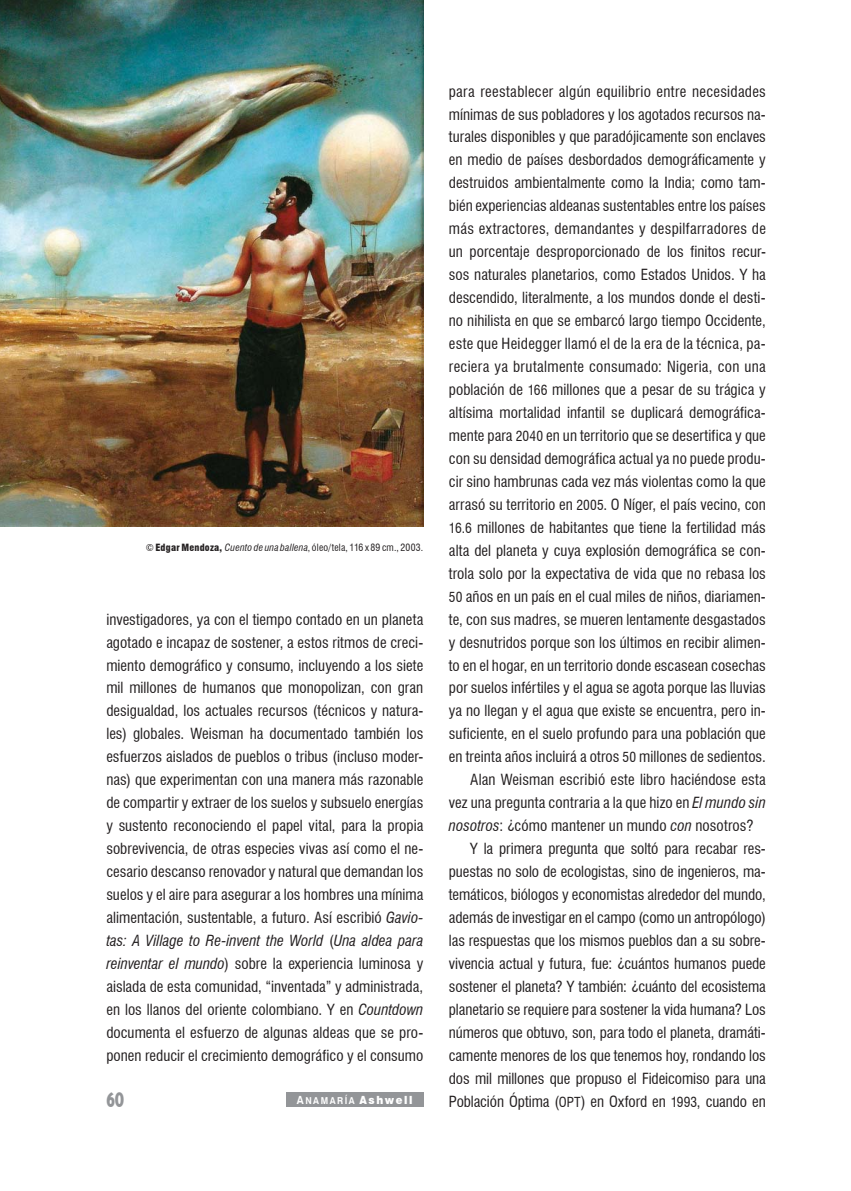
<style>
.page{position:relative;width:851px;height:1191px;background:#fff}
.page>*{position:absolute;margin:0;border:0;box-sizing:border-box;transform-origin:0 0}
.t1{font:700 condensed 21px "Humanist 521 BT Xtra";color:#939598;scale:.75 1}
.t2{font:condensed 15px/23px "Swiss 721 BT";color:#231f20;text-align:justify}
.t3{font:condensed 15px "Swiss 721 BT";letter-spacing:.02em;color:#231f20}
.t4{font:condensed 9.75px "Swiss 721 BT";letter-spacing:.025em;color:#231f20}
.t5{font:700 9.6px "Swiss 721 BT";letter-spacing:.175em;color:#fff;scale:.9 1}
.s1{font-weight:900}
.s2{font-style:italic}
.s3{font-size:11.25px}
.s4{font-weight:900;font-size:11.25px}
.s5{font-size:13.5px}
</style>
<div class="page">
<div style="left:286px;top:1092px;width:137px;height:14px;background:#939598"></div>
<img style="left:0;top:0;width:423px;height:526px">
<p class="t4" style="left:146px;top:542px;width:279px">© <span class="s1">Edgar Mendoza,</span> <span class="s2">Cuento de una ballena</span>, óleo/tela, 116 x 89 cm., 2003.</p>
<p class="t2" style="left:106px;top:607px;width:318px">investigadores, ya con el tiempo contado en un planeta agotado e incapaz de sostener, a estos ritmos de creci&shy;miento demográfico y consumo, incluyendo a los siete mil millones de humanos que monopolizan, con gran desigualdad, los actuales recursos (técnicos y natura&shy;les) globales. Weisman ha documentado también los esfuerzos aislados de pueblos o tribus (incluso moder&shy;nas) que experimentan con una manera más razonable de compartir y extraer de los suelos y subsuelo energías y sustento reconociendo el papel vital, para la propia sobrevivencia, de otras especies vivas así como el ne&shy;cesario descanso renovador y natural que demandan los suelos y el aire para asegurar a los hombres una mínima alimentación, sustentable, a futuro. Así escribió <span class="s2">Gavio&shy;tas: A Village to Re-invent the World</span> (<span class="s2">Una aldea para reinventar el mundo</span>) sobre la experiencia luminosa y aislada de esta comunidad, “inventada” y administrada, en los llanos del oriente colombiano. Y en <span class="s2">Countdown </span>documenta el esfuerzo de algunas aldeas que se pro&shy;ponen reducir el crecimiento demográfico y el consumo</p>
<p class="t5" style="left:297px;top:1093px;width:130px"><span class="s3">A</span>NAMARÍA <span class="s4">Ashwell</span></p>
<h1 class="t1" style="left:106px;top:1086px;width:25px">60</h1>
<p class="t3" style="left:449px;top:82px;width:318px">para reestablecer algún equilibrio entre necesidades</p>
<p class="t2" style="left:449px;top:103px;width:318px">mínimas de sus pobladores y los agotados recursos na-</p>
<p class="t2" style="left:449px;top:125px;width:318px">turales disponibles y que paradójicamente son enclaves</p>
<p class="t2" style="left:449px;top:148px;width:318px">en medio de países desbordados demográficamente y</p>
<p class="t2" style="left:449px;top:171px;width:318px">destruidos ambientalmente como la India; como tam-</p>
<p class="t2" style="left:449px;top:194px;width:318px">bién experiencias aldeanas sustentables entre los países</p>
<p class="t3" style="left:449px;top:220px;width:318px">más extractores, demandantes y despilfarradores de</p>
<p class="t2" style="left:449px;top:240px;width:318px">un porcentaje desproporcionado de los finitos recur-</p>
<p class="t2" style="left:449px;top:263px;width:318px">sos naturales planetarios, como Estados Unidos. Y ha</p>
<p class="t2" style="left:449px;top:286px;width:318px">descendido, literalmente, a los mundos donde el desti-</p>
<p class="t2" style="left:449px;top:309px;width:318px">no nihilista en que se embarcó largo tiempo Occidente,</p>
<p class="t3" style="left:449px;top:335px;width:318px">este que Heidegger llamó el de la era de la técnica, pa-</p>
<p class="t3" style="left:449px;top:357px;width:318px">reciera ya brutalmente consumado: Nigeria, con una</p>
<p class="t2" style="left:449px;top:378px;width:318px">población de <span class="s5">166</span> millones que a pesar de su trágica y</p>
<p class="t2" style="left:449px;top:401px;width:318px">altísima mortalidad infantil se duplicará demográfica-</p>
<p class="t2" style="left:449px;top:424px;width:318px">mente para <span class="s5">2040</span> en un territorio que se desertifica y que</p>
<p class="t2" style="left:449px;top:447px;width:318px">con su densidad demográfica actual ya no puede produ-</p>
<p class="t2" style="left:449px;top:470px;width:318px">cir sino hambrunas cada vez más violentas como la que</p>
<p class="t2" style="left:449px;top:493px;width:318px">arrasó su territorio en <span class="s5">2005</span>. O Níger, el país vecino, con</p>
<p class="t2" style="left:449px;top:516px;width:318px"><span class="s5">16.6</span> millones de habitantes que tiene la fertilidad más</p>
<p class="t2" style="left:449px;top:539px;width:318px">alta del planeta y cuya explosión demográfica se con-</p>
<p class="t2" style="left:449px;top:562px;width:318px">trola solo por la expectativa de vida que no rebasa los</p>
<p class="t2" style="left:449px;top:584px;width:318px"><span class="s5">50</span> años en un país en el cual miles de niños, diariamen-</p>
<p class="t2" style="left:449px;top:607px;width:318px">te, con sus madres, se mueren lentamente desgastados</p>
<p class="t2" style="left:449px;top:630px;width:318px">y desnutridos porque son los últimos en recibir alimen-</p>
<p class="t2" style="left:449px;top:653px;width:318px">to en el hogar, en un territorio donde escasean cosechas</p>
<p class="t2" style="left:449px;top:676px;width:318px">por suelos infértiles y el agua se agota porque las lluvias</p>
<p class="t2" style="left:449px;top:699px;width:318px">ya no llegan y el agua que existe se encuentra, pero in-</p>
<p class="t2" style="left:449px;top:722px;width:318px">suficiente, en el suelo profundo para una población que</p>
<p class="t2" style="left:449px;top:745px;width:318px">en treinta años incluirá a otros <span class="s5">50</span> millones de sedientos.</p>
<p class="t2" style="left:470px;top:768px;width:297px">Alan Weisman escribió este libro haciéndose esta</p>
<p class="t2" style="left:449px;top:791px;width:318px">vez una pregunta contraria a la que hizo en <span class="s2">El mundo sin</span></p>
<p class="t2" style="left:449px;top:814px;width:306px"><span class="s2">nosotros</span>: ¿cómo mantener un mundo <span class="s2">con</span> nosotros?</p>
<p class="t2" style="left:470px;top:837px;width:297px">Y la primera pregunta que soltó para recabar res-</p>
<p class="t2" style="left:449px;top:860px;width:318px">puestas no solo de ecologistas, sino de ingenieros, ma-</p>
<p class="t2" style="left:449px;top:883px;width:318px">temáticos, biólogos y economistas alrededor del mundo,</p>
<p class="t2" style="left:449px;top:906px;width:318px">además de investigar en el campo (como un antropólogo)</p>
<p class="t2" style="left:449px;top:929px;width:318px">las respuestas que los mismos pueblos dan a su sobre-</p>
<p class="t2" style="left:449px;top:952px;width:318px">vivencia actual y futura, fue: ¿cuántos humanos puede</p>
<p class="t2" style="left:449px;top:975px;width:318px">sostener el planeta? Y también: ¿cuánto del ecosistema</p>
<p class="t2" style="left:449px;top:998px;width:318px">planetario se requiere para sostener la vida humana? Los</p>
<p class="t2" style="left:449px;top:1021px;width:318px">números que obtuvo, son, para todo el planeta, dramáti-</p>
<p class="t2" style="left:449px;top:1043px;width:318px">camente menores de los que tenemos hoy, rondando los</p>
<p class="t2" style="left:449px;top:1066px;width:318px">dos mil millones que propuso el Fideicomiso para una</p>
<p class="t2" style="left:449px;top:1089px;width:318px">Población Óptima (<span class="s5">OPT</span>) en Oxford en <span class="s5">1993</span>, cuando en</p>
</div>
